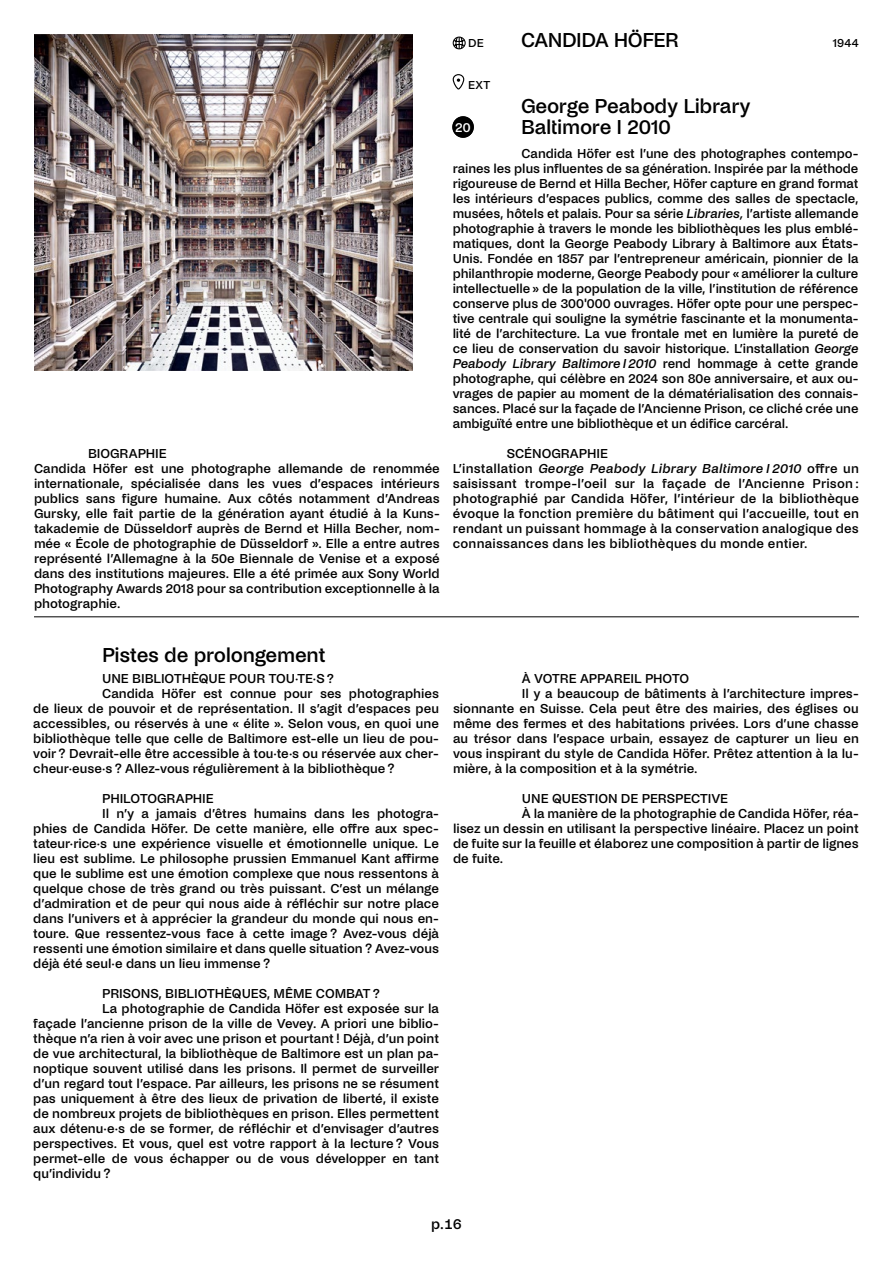
<style>
.page{position:relative;width:893px;height:1263px;background:#fff}
.page>*{position:absolute;margin:0;border:0;box-sizing:border-box;transform-origin:0 0}
.t1{font:500 21px/21px "Noi Grotesk";letter-spacing:-.015em;color:#000}
.t2{font:500 15px "Noi Grotesk";color:#000}
.t3{font:500 13.5px/15px "Noi Grotesk";color:#000}
.t4{font:500 13.5px "Noi Grotesk";color:#fff}
.t5{font:500 12px "Noi Grotesk";color:#000}
.s1{font-style:italic}
</style>
<div class="page">
<svg style="left:452px;top:36px;width:14px;height:14px"></svg>
<div style="left:453px;top:37px;width:13px;height:12px;border:1px solid #000;border-radius:50%"></div>
<div style="left:452px;top:116px;width:22px;height:22px;background:#000;border-radius:50%"></div>
<hr style="left:34px;top:616px;width:825px;height:1px;background:#000">
<div style="left:453px;top:74px;width:11px;height:16px;border:1px solid #000;border-radius:5px"></div>
<img style="left:34px;top:34px;width:378px;height:336px">
<p class="t5" style="left:468px;top:36px;width:17px">DE</p>
<p class="t5" style="left:468px;top:78px;width:24px">EXT</p>
<p class="t4" style="left:455px;top:119px;width:18px">35</p>
<p class="t4" style="left:455px;top:119px;width:18px">20</p>
<h1 class="t1" style="left:521px;top:30px;width:160px">CANDIDA HÖFER</h1>
<h1 class="t1" style="left:521px;top:96px;width:231px">George Peabody Library<br>Baltimore I 2010</h1>
<p class="t5" style="left:833px;top:36px;width:28px">1944</p>
<p class="t3" style="left:34px;top:446px;width:407px;text-indent:54px">BIOGRAPHIE<br>Candida Höfer est une photographe allemande de renommée internationale, spécialisée dans les vues d’espaces intérieurs publics sans figure humaine. Aux côtés notamment d’Andreas Gursky, elle fait partie de la génération ayant étudié à la Kuns&shy;takademie de Düsseldorf auprès de Bernd et Hilla Becher, nom&shy;mée « École de photographie de Düsseldorf ». Elle a entre autres représenté l’Allemagne à la 50e Biennale de Venise et a exposé dans des institutions majeures. Elle a été primée aux Sony World Photography Awards 2018 pour sa contribution exceptionnelle à la photographie.</p>
<p class="t3" style="left:453px;top:146px;width:407px;text-align:justify;text-indent:69px">Candida Höfer est l’une des photographes contempo&shy;raines les plus influentes de sa génération. Inspirée par la méthode rigoureuse de Bernd et Hilla Becher, Höfer capture en grand format les intérieurs d’espaces publics, comme des salles de spectacle, musées, hôtels et palais. Pour sa série <span class="s1">Libraries,</span> l’artiste allemande photographie à travers le monde les bibliothèques les plus emblé&shy;matiques, dont la George Peabody Library à Baltimore aux États-Unis. Fondée en 1857 par l’entrepreneur américain, pionnier de la philanthropie moderne, George Peabody pour « améliorer la culture intellectuelle » de la population de la ville, l’institution de référence conserve plus de 300'000 ouvrages. Höfer opte pour une perspec&shy;tive centrale qui souligne la symétrie fascinante et la monumenta&shy;lité de l’architecture. La vue frontale met en lumière la pureté de ce lieu de conservation du savoir historique. L’installation <span class="s1">George Peabody Library Baltimore I 2010</span> rend hommage à cette grande photographe, qui célèbre en 2024 son 80e anniversaire, et aux ou&shy;vrages de papier au moment de la dématérialisation des connais&shy;sances. Placé sur la façade de l’Ancienne Prison, ce cliché crée une ambiguïté entre une bibliothèque et un édifice carcéral.</p>
<p class="t3" style="left:453px;top:446px;width:408px;text-indent:54px">SCÉNOGRAPHIE<br>L’installation <span class="s1">George Peabody Library Baltimore I 2010</span> offre un saisissant trompe-l’oeil sur la façade de l’Ancienne Prison : photographié par Candida Höfer, l’intérieur de la bibliothèque évoque la fonction première du bâtiment qui l’accueille, tout en rendant un puissant hommage à la conservation analogique des connaissances dans les bibliothèques du monde entier.</p>
<h1 class="t1" style="left:102px;top:645px;width:225px">Pistes de prolongement</h1>
<p class="t3" style="left:102px;top:671px;width:234px">UNE BIBLIOTHÈQUE POUR TOU·TE·S ?</p>
<p class="t3" style="left:102px;top:686px;width:338px">Candida Höfer est connue pour ses photographies</p>
<p class="t3" style="left:33px;top:701px;width:407px">de lieux de pouvoir et de représentation. Il s’agit d’espaces peu</p>
<p class="t3" style="left:33px;top:716px;width:407px">accessibles, ou réservés à une « élite ». Selon vous, en quoi une</p>
<p class="t3" style="left:33px;top:731px;width:407px">bibliothèque telle que celle de Baltimore est-elle un lieu de pou-</p>
<p class="t3" style="left:33px;top:746px;width:407px">voir ? Devrait-elle être accessible à tou·te·s ou réservée aux cher-</p>
<p class="t3" style="left:33px;top:761px;width:363px">cheur·euse·s ? Allez-vous régulièrement à la bibliothèque ?</p>
<p class="t3" style="left:102px;top:791px;width:113px">PHILOTOGRAPHIE</p>
<p class="t3" style="left:102px;top:806px;width:338px">Il n’y a jamais d’êtres humains dans les photogra-</p>
<p class="t3" style="left:33px;top:821px;width:407px">phies de Candida Höfer. De cette manière, elle offre aux spec-</p>
<p class="t3" style="left:33px;top:836px;width:407px">tateur·rice·s une expérience visuelle et émotionnelle unique. Le</p>
<p class="t3" style="left:33px;top:851px;width:407px">lieu est sublime. Le philosophe prussien Emmanuel Kant affirme</p>
<p class="t3" style="left:33px;top:866px;width:407px">que le sublime est une émotion complexe que nous ressentons à</p>
<p class="t3" style="left:33px;top:881px;width:407px">quelque chose de très grand ou très puissant. C’est un mélange</p>
<p class="t3" style="left:33px;top:896px;width:407px">d’admiration et de peur qui nous aide à réfléchir sur notre place</p>
<p class="t3" style="left:33px;top:911px;width:407px">dans l’univers et à apprécier la grandeur du monde qui nous en-</p>
<p class="t3" style="left:33px;top:926px;width:407px">toure. Que ressentez-vous face à cette image ? Avez-vous déjà</p>
<p class="t3" style="left:33px;top:941px;width:407px">ressenti une émotion similaire et dans quelle situation ? Avez-vous</p>
<p class="t3" style="left:33px;top:956px;width:238px">déjà été seul·e dans un lieu immense ?</p>
<p class="t3" style="left:102px;top:986px;width:279px">PRISONS, BIBLIOTHÈQUES, MÊME COMBAT ?</p>
<p class="t3" style="left:102px;top:1001px;width:338px">La photographie de Candida Höfer est exposée sur la</p>
<p class="t3" style="left:33px;top:1016px;width:407px">façade l’ancienne prison de la ville de Vevey. A priori une biblio-</p>
<p class="t3" style="left:33px;top:1031px;width:407px">thèque n’a rien à voir avec une prison et pourtant ! Déjà, d’un point</p>
<p class="t3" style="left:33px;top:1046px;width:407px">de vue architectural, la bibliothèque de Baltimore est un plan pa-</p>
<p class="t3" style="left:33px;top:1061px;width:407px">noptique souvent utilisé dans les prisons. Il permet de surveiller</p>
<p class="t3" style="left:33px;top:1076px;width:407px">d’un regard tout l’espace. Par ailleurs, les prisons ne se résument</p>
<p class="t3" style="left:33px;top:1091px;width:407px">pas uniquement à être des lieux de privation de liberté, il existe</p>
<p class="t3" style="left:33px;top:1106px;width:407px">de nombreux projets de bibliothèques en prison. Elles permettent</p>
<p class="t3" style="left:33px;top:1121px;width:407px">aux détenu·e·s de se former, de réfléchir et d’envisager d’autres</p>
<p class="t3" style="left:33px;top:1136px;width:407px">perspectives. Et vous, quel est votre rapport à la lecture ? Vous</p>
<p class="t3" style="left:33px;top:1151px;width:407px">permet-elle de vous échapper ou de vous développer en tant</p>
<p class="t3" style="left:33px;top:1166px;width:79px">qu’individu ?</p>
<p class="t3" style="left:522px;top:671px;width:169px">À VOTRE APPAREIL PHOTO</p>
<p class="t3" style="left:522px;top:686px;width:338px">Il y a beaucoup de bâtiments à l’architecture impres-</p>
<p class="t3" style="left:453px;top:701px;width:407px">sionnante en Suisse. Cela peut être des mairies, des églises ou</p>
<p class="t3" style="left:453px;top:716px;width:407px">même des fermes et des habitations privées. Lors d’une chasse</p>
<p class="t3" style="left:453px;top:731px;width:407px">au trésor dans l’espace urbain, essayez de capturer un lieu en</p>
<p class="t3" style="left:453px;top:746px;width:407px">vous inspirant du style de Candida Höfer. Prêtez attention à la lu-</p>
<p class="t3" style="left:453px;top:761px;width:246px">mière, à la composition et à la symétrie.</p>
<p class="t3" style="left:522px;top:791px;width:208px">UNE QUESTION DE PERSPECTIVE</p>
<p class="t3" style="left:522px;top:806px;width:338px">À la manière de la photographie de Candida Höfer, réa-</p>
<p class="t3" style="left:453px;top:821px;width:407px">lisez un dessin en utilisant la perspective linéaire. Placez un point</p>
<p class="t3" style="left:453px;top:836px;width:407px">de fuite sur la feuille et élaborez une composition à partir de lignes</p>
<p class="t3" style="left:453px;top:851px;width:52px">de fuite.</p>
<p class="t2" style="left:431px;top:1215px;width:32px">p.16</p>
</div>
